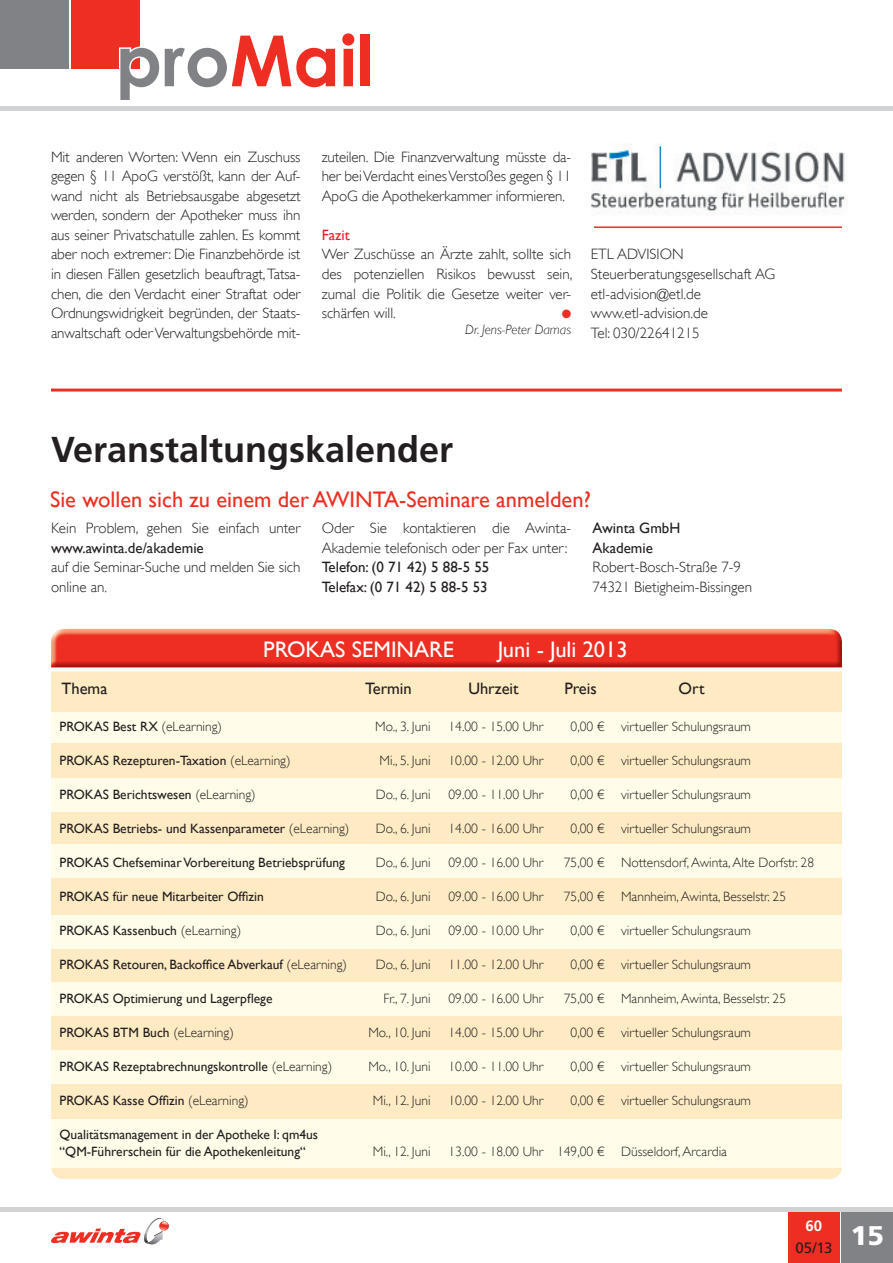
<style>
.page{position:relative;width:893px;height:1263px;background:#fff}
.page>*{position:absolute;margin:0;border:0;box-sizing:border-box;transform-origin:0 0}
.t1{font:700 70.5px "Century Gothic";color:#ee2e22}
.t2{font:700 36px "Frutiger";color:#231f20}
.t3{font:900 27px "Frutiger";color:#fff}
.t4{font:22.5px "Gill Sans";color:#ee2e22}
.t5{font:22.5px "Gill Sans";color:#fff}
.t6{font:16.5px "Gill Sans";color:#231f20}
.t7{font:300 15px/19.5px "Gill Sans";color:#231f20}
.t8{font:15px/19.5px "Gill Sans";color:#231f20}
.t9{font:15px "Frutiger";color:#231f20}
.t10{font:15px "Gill Sans";color:#ee1d23}
.t11{font:700 15px "Frutiger";color:#fff}
.t12{font:300 13.5px "Gill Sans";color:#231f20}
.t13{font:13.5px/16.2px "Gill Sans";color:#231f20}
.t14{font:italic 300 13.5px "Gill Sans";color:#231f20}
.t15{font:12px "Zapf Dingbats ITC";color:#ee2e22}
.s1{color:#808285}
.s2{font-weight:300}
</style>
<div class="page">
<div style="left:788px;top:1212px;width:51px;height:51px;background:#ee2e22"></div>
<div style="left:842px;top:1212px;width:51px;height:51px;background:#808285"></div>
<hr style="left:0;top:1208px;width:893px;height:4px;background:#d1d2d4">
<svg style="left:51px;top:1217px;width:118px;height:27px"></svg>
<div style="left:72px;top:0;width:68px;height:68px;background:#ee2e22"></div>
<div style="left:0;top:0;width:68px;height:68px;background:#808285"></div>
<svg style="left:118px;top:46px;width:22px;height:23px"></svg>
<div style="left:0;top:106px;width:893px;height:5px;background:#d1d2d4"></div>
<img style="left:591px;top:144px;width:256px;height:71px">
<div style="left:51px;top:671px;width:791px;height:508px;background:#feeac3"></div>
<img style="left:51px;top:629px;width:791px;height:38px">
<div style="left:51px;top:712px;width:791px;height:30px;background:#fffde9"></div>
<div style="left:51px;top:778px;width:791px;height:34px;background:#fffde9"></div>
<div style="left:51px;top:844px;width:791px;height:34px;background:#fffde9"></div>
<div style="left:51px;top:915px;width:791px;height:33px;background:#fffde9"></div>
<div style="left:51px;top:982px;width:791px;height:34px;background:#fffde9"></div>
<div style="left:51px;top:1050px;width:791px;height:33px;background:#fffde9"></div>
<div style="left:51px;top:1119px;width:791px;height:48px;background:#fffde9"></div>
<hr style="left:51px;top:388px;width:791px;height:3px;background:#ee2e22">
<hr style="left:594px;top:226px;width:248px;height:2px;background:#ee2e22">
<h1 class="t1" style="left:116px;top:16px;width:260px"><span class="s1">pro</span>Mail</h1>
<p class="t7" style="left:51px;top:147px;width:251px;text-align:justify">Mit anderen Worten: Wenn ein Zuschuss gegen § 11 ApoG verstößt, kann der Auf&shy;wand nicht als Betriebsausgabe abgesetzt werden, sondern der Apotheker muss ihn aus seiner Privatschatulle zahlen. Es kommt aber noch extremer: Die Finanzbehörde ist in diesen Fällen gesetzlich beauftragt, Tatsa&shy;chen, die den Verdacht einer Straftat oder Ordnungswidrigkeit begründen, der Staats&shy;anwaltschaft oder Verwaltungsbehörde mit-</p>
<p class="t7" style="left:322px;top:147px;width:251px;text-align:justify">zuteilen. Die Finanzverwaltung müsste da&shy;her bei Verdacht eines Verstoßes gegen § 11<br>ApoG die Apothekerkammer informieren.</p>
<p class="t10" style="left:322px;top:226px;width:29px">Fazit</p>
<p class="t7" style="left:322px;top:245px;width:252px;text-align:justify">Wer Zuschüsse an Ärzte zahlt, sollte sich des potenziellen Risikos bewusst sein, zumal die Politik die Gesetze weiter ver&shy;schärfen will.</p>
<p class="t15" style="left:562px;top:308px;width:11px">●</p>
<p class="t14" style="left:465px;top:322px;width:107px">Dr. Jens-Peter Damas</p>
<p class="t7" style="left:591px;top:245px;width:186px">ETL ADVISION<br>Steuerberatungsgesellschaft AG etl-advision@etl.de www.etl-advision.de<br>Tel: 030/22641215</p>
<h2 class="t2" style="left:51px;top:428px;width:404px">Veranstaltungskalender</h2>
<h3 class="t4" style="left:50px;top:486px;width:542px">Sie wollen sich zu einem der AWINTA-Seminare anmelden?</h3>
<p class="t7" style="left:51px;top:518px;width:251px">Kein Problem, gehen Sie einfach unter</p>
<p class="t8" style="left:51px;top:538px;width:154px">www.awinta.de/akademie</p>
<p class="t7" style="left:51px;top:558px;width:251px">auf die Seminar-Suche und melden Sie sich online an.</p>
<p class="t7" style="left:322px;top:518px;width:251px">Oder Sie kontaktieren die Awinta-<br>Akademie telefonisch oder per Fax unter:</p>
<p class="t8" style="left:322px;top:557px;width:169px">Telefon: (0 71 42) 5 88-5 55<br>Telefax: (0 71 42) 5 88-5 53</p>
<p class="t8" style="left:592px;top:518px;width:89px">Awinta GmbH<br>Akademie</p>
<p class="t7" style="left:592px;top:558px;width:161px">Robert-Bosch-Straße 7-9<br>74321 Bietigheim-Bissingen</p>
<h3 class="t5" style="left:263px;top:636px;width:192px">PROKAS SEMINARE</h3>
<h3 class="t5" style="left:498px;top:636px;width:131px">Juni - Juli 2013</h3>
<p class="t6" style="left:62px;top:679px;width:47px">Thema</p>
<p class="t6" style="left:365px;top:679px;width:48px">Termin</p>
<p class="t6" style="left:468px;top:679px;width:52px">Uhrzeit</p>
<p class="t6" style="left:564px;top:679px;width:34px">Preis</p>
<p class="t6" style="left:679px;top:679px;width:27px">Ort</p>
<p class="t13" style="left:60px;top:718px;width:164px">PROKAS Best RX <span class="s2">(eLearning)</span></p>
<p class="t12" style="left:375px;top:718px;width:57px">Mo., 3. Juni</p>
<p class="t12" style="left:449px;top:718px;width:96px">14.00 - 15.00 Uhr</p>
<p class="t12" style="left:571px;top:718px;width:182px">0,00 € virtueller Schulungsraum</p>
<p class="t13" style="left:60px;top:752px;width:233px">PROKAS Rezepturen-Taxation <span class="s2">(eLearning)</span></p>
<p class="t12" style="left:380px;top:752px;width:52px">Mi., 5. Juni</p>
<p class="t12" style="left:449px;top:752px;width:96px">10.00 - 12.00 Uhr</p>
<p class="t12" style="left:571px;top:752px;width:182px">0,00 € virtueller Schulungsraum</p>
<p class="t13" style="left:60px;top:786px;width:198px">PROKAS Berichtswesen <span class="s2">(eLearning)</span></p>
<p class="t12" style="left:376px;top:786px;width:56px">Do., 6. Juni</p>
<p class="t12" style="left:449px;top:786px;width:96px">09.00 - 11.00 Uhr</p>
<p class="t12" style="left:571px;top:786px;width:182px">0,00 € virtueller Schulungsraum</p>
<p class="t13" style="left:60px;top:820px;width:291px">PROKAS Betriebs- und Kassenparameter <span class="s2">(eLearning)</span></p>
<p class="t12" style="left:376px;top:820px;width:56px">Do., 6. Juni</p>
<p class="t12" style="left:449px;top:820px;width:96px">14.00 - 16.00 Uhr</p>
<p class="t12" style="left:571px;top:820px;width:182px">0,00 € virtueller Schulungsraum</p>
<p class="t13" style="left:60px;top:854px;width:287px">PROKAS Chefseminar Vorbereitung Betriebsprüfung</p>
<p class="t12" style="left:376px;top:854px;width:56px">Do., 6. Juni</p>
<p class="t12" style="left:449px;top:854px;width:96px">09.00 - 16.00 Uhr</p>
<p class="t12" style="left:564px;top:854px;width:252px">75,00 € Nottensdorf, Awinta, Alte Dorfstr. 28</p>
<p class="t13" style="left:60px;top:888px;width:206px">PROKAS für neue Mitarbeiter Offizin</p>
<p class="t12" style="left:376px;top:889px;width:56px">Do., 6. Juni</p>
<p class="t12" style="left:449px;top:889px;width:96px">09.00 - 16.00 Uhr</p>
<p class="t12" style="left:564px;top:889px;width:224px">75,00 € Mannheim, Awinta, Besselstr. 25</p>
<p class="t13" style="left:60px;top:922px;width:183px">PROKAS Kassenbuch <span class="s2">(eLearning)</span></p>
<p class="t12" style="left:376px;top:923px;width:56px">Do., 6. Juni</p>
<p class="t12" style="left:449px;top:923px;width:96px">09.00 - 10.00 Uhr</p>
<p class="t12" style="left:571px;top:923px;width:182px">0,00 € virtueller Schulungsraum</p>
<p class="t13" style="left:60px;top:956px;width:289px">PROKAS Retouren, Backoffice Abverkauf <span class="s2">(eLearning)</span></p>
<p class="t12" style="left:376px;top:957px;width:56px">Do., 6. Juni</p>
<p class="t12" style="left:449px;top:957px;width:96px">11.00 - 12.00 Uhr</p>
<p class="t12" style="left:571px;top:957px;width:182px">0,00 € virtueller Schulungsraum</p>
<p class="t13" style="left:60px;top:990px;width:214px">PROKAS Optimierung und Lagerpflege</p>
<p class="t12" style="left:384px;top:991px;width:49px">Fr., 7. Juni</p>
<p class="t12" style="left:449px;top:991px;width:96px">09.00 - 16.00 Uhr</p>
<p class="t12" style="left:564px;top:991px;width:224px">75,00 € Mannheim, Awinta, Besselstr. 25</p>
<p class="t13" style="left:60px;top:1024px;width:176px">PROKAS BTM Buch <span class="s2">(eLearning)</span></p>
<p class="t12" style="left:368px;top:1025px;width:64px">Mo., 10. Juni</p>
<p class="t12" style="left:449px;top:1025px;width:96px">14.00 - 15.00 Uhr</p>
<p class="t12" style="left:571px;top:1025px;width:182px">0,00 € virtueller Schulungsraum</p>
<p class="t13" style="left:60px;top:1058px;width:274px">PROKAS Rezeptabrechnungskontrolle <span class="s2">(eLearning)</span></p>
<p class="t12" style="left:368px;top:1059px;width:64px">Mo., 10. Juni</p>
<p class="t12" style="left:449px;top:1059px;width:96px">10.00 - 11.00 Uhr</p>
<p class="t12" style="left:571px;top:1059px;width:182px">0,00 € virtueller Schulungsraum</p>
<p class="t13" style="left:60px;top:1092px;width:191px">PROKAS Kasse Offizin <span class="s2">(eLearning)</span></p>
<p class="t12" style="left:373px;top:1093px;width:59px">Mi., 12. Juni</p>
<p class="t12" style="left:449px;top:1093px;width:96px">10.00 - 12.00 Uhr</p>
<p class="t12" style="left:571px;top:1093px;width:182px">0,00 € virtueller Schulungsraum</p>
<p class="t13" style="left:60px;top:1126px;width:260px">Qualitätsmanagement in der Apotheke I: qm4us “QM-Führerschein für die Apothekenleitung“</p>
<p class="t12" style="left:373px;top:1143px;width:59px">Mi., 12. Juni</p>
<p class="t12" style="left:449px;top:1143px;width:280px">13.00 - 18.00 Uhr 149,00 € Düsseldorf, Arcardia</p>
<p class="t11" style="left:805px;top:1217px;width:18px">60</p>
<p class="t9" style="left:795px;top:1239px;width:39px">05/13</p>
<h3 class="t3" style="left:851px;top:1219px;width:35px">15</h3>
</div>
